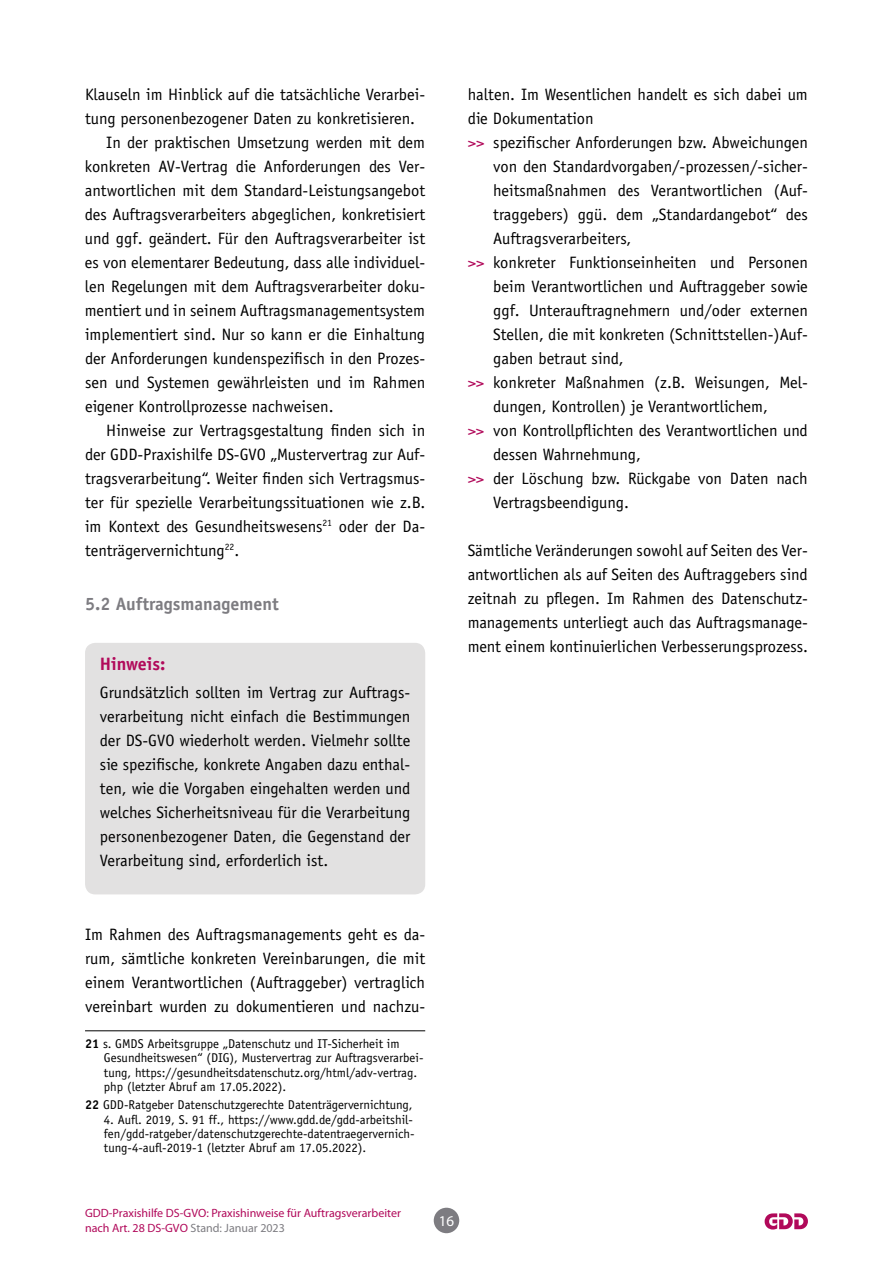
<style>
.page{position:relative;width:893px;height:1263px;background:#fff}
.page>*{position:absolute;margin:0;border:0;box-sizing:border-box;transform-origin:0 0}
.t1{font:700 18px "Officina Sans Std";color:#7d7c81}
.t2{font:700 18px "Officina Sans Std";color:#b1095a}
.t3{font:16.5px/24px "Officina Sans Std";color:#000;text-align:justify}
.t4{font:15px "Myriad Pro";color:#fff}
.t5{font:12.75px/14.2px "Officina Sans Std";color:#000}
.t6{font:12px/15px "Myriad Pro";color:#b1095a}
.s1{color:#b1095a}
.s2{font-weight:700}
.s3{color:#7d7c81}
</style>
<div class="page">
<div style="left:434px;top:1208px;width:25px;height:25px;background:#7d7c81;border-radius:50%"></div>
<svg style="left:765px;top:1213px;width:43px;height:16px"></svg>
<hr style="left:85px;top:1030px;width:340px;height:1px;background:#000">
<div style="left:85px;top:643px;width:340px;height:251px;background:#e2e1e1;border-radius:10px"></div>
<p class="t3" style="left:85px;top:82px;width:342px">Klauseln im Hinblick auf die tatsächliche Verarbei-</p>
<p class="t3" style="left:85px;top:106px;width:332px">tung personenbezogener Daten zu konkretisieren.</p>
<p class="t3" style="left:106px;top:130px;width:320px">In der praktischen Umsetzung werden mit dem</p>
<p class="t3" style="left:85px;top:154px;width:342px">konkreten AV-Vertrag die Anforderungen des Ver-</p>
<p class="t3" style="left:85px;top:178px;width:342px">antwortlichen mit dem Standard-Leistungsangebot</p>
<p class="t3" style="left:85px;top:202px;width:342px">des Auftragsverarbeiters abgeglichen, konkretisiert</p>
<p class="t3" style="left:85px;top:226px;width:342px">und ggf. geändert. Für den Auftragsverarbeiter ist</p>
<p class="t3" style="left:85px;top:250px;width:342px">es von elementarer Bedeutung, dass alle individuel-</p>
<p class="t3" style="left:85px;top:274px;width:342px">len Regelungen mit dem Auftragsverarbeiter doku-</p>
<p class="t3" style="left:85px;top:298px;width:342px">mentiert und in seinem Auftragsmanagementsystem</p>
<p class="t3" style="left:85px;top:322px;width:342px">implementiert sind. Nur so kann er die Einhaltung</p>
<p class="t3" style="left:85px;top:346px;width:342px">der Anforderungen kundenspezifisch in den Prozes-</p>
<p class="t3" style="left:85px;top:370px;width:342px">sen und Systemen gewährleisten und im Rahmen</p>
<p class="t3" style="left:85px;top:394px;width:250px">eigener Kontrollprozesse nachweisen.</p>
<p class="t3" style="left:106px;top:418px;width:320px">Hinweise zur Vertragsgestaltung finden sich in</p>
<p class="t3" style="left:85px;top:442px;width:342px">der GDD-Praxishilfe DS-GVO „Mustervertrag zur Auf-</p>
<p class="t3" style="left:85px;top:466px;width:342px">tragsverarbeitung“. Weiter finden sich Vertragsmus-</p>
<p class="t3" style="left:85px;top:490px;width:342px">ter für spezielle Verarbeitungssituationen wie z.B.</p>
<p class="t3" style="left:85px;top:515px;width:342px">im Kontext des Gesundheitswesens<sup>21</sup> oder der Da-</p>
<p class="t3" style="left:85px;top:538px;width:156px">tenträgervernichtung<sup>22</sup>.</p>
<p class="t1" style="left:85px;top:593px;width:195px">5.2 Auftragsmanagement</p>
<p class="t2" style="left:100px;top:653px;width:67px">Hinweis:</p>
<p class="t3" style="left:100px;top:681px;width:312px">Grundsätzlich sollten im Vertrag zur Auftrags&shy;verarbeitung nicht einfach die Bestimmungen der DS-GVO wiederholt werden. Vielmehr sollte sie spezifische, konkrete Angaben dazu enthal&shy;ten, wie die Vorgaben eingehalten werden und welches Sicherheitsniveau für die Verarbeitung personenbezogener Daten, die Gegenstand der Verarbeitung sind, erforderlich ist.</p>
<p class="t3" style="left:468px;top:82px;width:342px">halten. Im Wesentlichen handelt es sich dabei um</p>
<p class="t3" style="left:468px;top:106px;width:127px">die Dokumentation</p>
<p class="t3" style="left:468px;top:130px;width:342px"><span class="s1">&gt;&gt;</span> spezifischer Anforderungen bzw. Abweichungen</p>
<p class="t3" style="left:493px;top:154px;width:316px">von den Standardvorgaben/-prozessen/-sicher-</p>
<p class="t3" style="left:493px;top:178px;width:316px">heitsmaßnahmen des Verantwortlichen (Auf-</p>
<p class="t3" style="left:493px;top:202px;width:316px">traggebers) ggü. dem „Standardangebot“ des</p>
<p class="t3" style="left:493px;top:226px;width:140px">Auftragsverarbeiters,</p>
<p class="t3" style="left:468px;top:250px;width:342px"><span class="s1">&gt;&gt;</span> konkreter Funktionseinheiten und Personen</p>
<p class="t3" style="left:493px;top:274px;width:316px">beim Verantwortlichen und Auftraggeber sowie</p>
<p class="t3" style="left:493px;top:298px;width:316px">ggf. Unterauftragnehmern und/oder externen</p>
<p class="t3" style="left:493px;top:322px;width:316px">Stellen, die mit konkreten (Schnittstellen-)Auf-</p>
<p class="t3" style="left:493px;top:346px;width:132px">gaben betraut sind,</p>
<p class="t3" style="left:468px;top:370px;width:342px"><span class="s1">&gt;&gt;</span> konkreter Maßnahmen (z.B. Weisungen, Mel-</p>
<p class="t3" style="left:493px;top:394px;width:276px">dungen, Kontrollen) je Verantwortlichem,</p>
<p class="t3" style="left:468px;top:418px;width:342px"><span class="s1">&gt;&gt;</span> von Kontrollpflichten des Verantwortlichen und</p>
<p class="t3" style="left:493px;top:443px;width:149px">dessen Wahrnehmung,</p>
<p class="t3" style="left:468px;top:467px;width:342px"><span class="s1">&gt;&gt;</span> der Löschung bzw. Rückgabe von Daten nach</p>
<p class="t3" style="left:493px;top:491px;width:137px">Vertragsbeendigung.</p>
<p class="t3" style="left:468px;top:539px;width:342px">Sämtliche Veränderungen sowohl auf Seiten des Ver&shy;antwortlichen als auf Seiten des Auftraggebers sind zeitnah zu pflegen. Im Rahmen des Datenschutz&shy;managements unterliegt auch das Auftragsmanage&shy;ment einem kontinuierlichen Verbesserungsprozess.</p>
<p class="t3" style="left:85px;top:922px;width:342px">Im Rahmen des Auftragsmanagements geht es da&shy;rum, sämtliche konkreten Vereinbarungen, die mit einem Verantwortlichen (Auftraggeber) vertraglich vereinbart wurden zu dokumentieren und nachzu-</p>
<p class="t5" style="left:104px;top:1037px;width:321px;text-indent:-19px"><span class="s2">21</span> s. GMDS Arbeitsgruppe „Datenschutz und IT-Sicherheit im Gesundheitswesen“ (DIG), Mustervertrag zur Auftragsverarbei&shy;tung, https://gesundheitsdatenschutz.org/html/adv-vertrag. php (letzter Abruf am 17.05.2022).</p>
<p class="t5" style="left:85px;top:1098px;width:329px"><span class="s2">22</span> GDD-Ratgeber Datenschutzgerechte Datenträgervernichtung,</p>
<p class="t5" style="left:104px;top:1112px;width:312px;text-align:justify">4. Aufl. 2019, S. 91 ff., https://www.gdd.de/gdd-arbeitshil&shy;fen/gdd-ratgeber/datenschutzgerechte-datentraegervernich&shy;tung-4-aufl-2019-1 (letzter Abruf am 17.05.2022).</p>
<p class="t6" style="left:85px;top:1205px;width:317px">GDD-Praxishilfe DS-GVO: Praxishinweise für Auftragsverarbeiter nach Art. 28 DS-GVO <span class="s3">Stand: Januar 2023</span></p>
<p class="t4" style="left:439px;top:1211px;width:17px">16</p>
</div>
